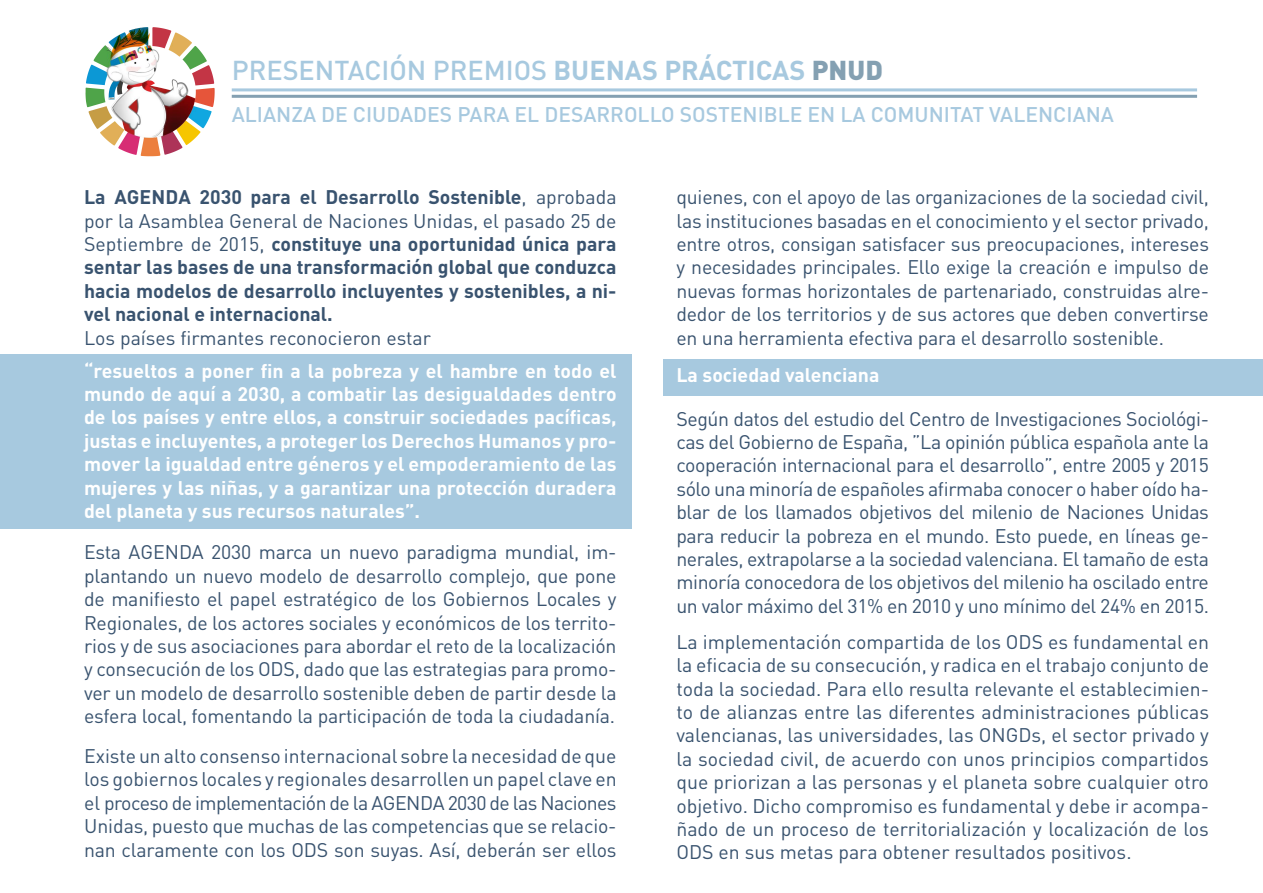
<style>
.page{position:relative;width:1263px;height:893px;background:#fff}
.page>*{position:absolute;margin:0;border:0;box-sizing:border-box;transform-origin:0 0}
.t1{font:500 27px "DIN Pro";color:#a7c9df}
.t2{font:500 21px "DIN Pro";color:#a7c9df}
.t3{font:19.5px/23.4px "DIN Pro";letter-spacing:-.01em;color:#39536f;text-align:justify}
.t4{font:700 19.5px/23.4px "DIN Pro";color:#fff;text-align:justify}
.t5{font:700 19.5px/23.4px "DIN Pro";color:#39536f;text-align:justify}
.s1{font-weight:700}
.s2{font-weight:900;color:#84a0b2}
.s3{font-weight:400}
</style>
<div class="page">
<div style="left:0;top:354px;width:631px;height:174px;background:#a7c9df"></div>
<div style="left:663px;top:359px;width:600px;height:36px;background:#a7c9df"></div>
<img style="left:85px;top:27px;width:130px;height:130px">
<hr style="left:232px;top:88px;width:965px;height:3px;background:#a7c9df">
<hr style="left:232px;top:95px;width:965px;height:3px;background:#84a0b2">
<h1 class="t1" style="left:232px;top:52px;width:653px">PRESENTACIÓN PREMIOS <span class="s1">BUENAS PRÁCTICAS</span> <span class="s2">PNUD</span></h1>
<p class="t2" style="left:232px;top:100px;width:884px">ALIANZA DE CIUDADES PARA EL DESARROLLO SOSTENIBLE EN LA COMUNITAT VALENCIANA</p>
<p class="t5" style="left:84px;top:185px;width:534px">La AGENDA 2030 para el Desarrollo Sostenible<span class="s3">, aprobada por la Asamblea General de Naciones Unidas, el pasado 25 de Septiembre de 2015,</span> constituye una oportunidad única para sentar las bases de una transformación global que conduzca hacia modelos de desarrollo incluyentes y sostenibles, a ni&shy;vel nacional e internacional.</p>
<p class="t3" style="left:84px;top:325px;width:348px">Los países firmantes reconocieron estar</p>
<p class="t4" style="left:84px;top:358px;width:534px">“resueltos a poner fin a la pobreza y el hambre en todo el mundo de aquí a 2030, a combatir las desigualdades dentro de los países y entre ellos, a construir sociedades pacíficas, justas e incluyentes, a proteger los Derechos Humanos y pro&shy;mover la igualdad entre géneros y el empoderamiento de las mujeres y las niñas, y a garantizar una protección duradera del planeta y sus recursos naturales”.</p>
<p class="t3" style="left:84px;top:540px;width:534px">Esta AGENDA 2030 marca un nuevo paradigma mundial, im&shy;plantando un nuevo modelo de desarrollo complejo, que pone de manifiesto el papel estratégico de los Gobiernos Locales y Regionales, de los actores sociales y económicos de los territo&shy;rios y de sus asociaciones para abordar el reto de la localización y consecución de los ODS, dado que las estrategias para promo&shy;ver un modelo de desarrollo sostenible deben de partir desde la esfera local, fomentando la participación de toda la ciudadanía.</p>
<p class="t3" style="left:84px;top:743px;width:534px">Existe un alto consenso internacional sobre la necesidad de que los gobiernos locales y regionales desarrollen un papel clave en el proceso de implementación de la AGENDA 2030 de las Naciones Unidas, puesto que muchas de las competencias que se relacio&shy;nan claramente con los ODS son suyas. Así, deberán ser ellos</p>
<p class="t3" style="left:676px;top:185px;width:534px">quienes, con el apoyo de las organizaciones de la sociedad civil, las instituciones basadas en el conocimiento y el sector privado, entre otros, consigan satisfacer sus preocupaciones, intereses y necesidades principales. Ello exige la creación e impulso de nuevas formas horizontales de partenariado, construidas alre&shy;dedor de los territorios y de sus actores que deben convertirse en una herramienta efectiva para el desarrollo sostenible.</p>
<p class="t4" style="left:676px;top:362px;width:204px">La sociedad valenciana</p>
<p class="t3" style="left:676px;top:406px;width:534px">Según datos del estudio del Centro de Investigaciones Sociológi&shy;cas del Gobierno de España, ”La opinión pública española ante la cooperación internacional para el desarrollo”, entre 2005 y 2015 sólo una minoría de españoles afirmaba conocer o haber oído ha&shy;blar de los llamados objetivos del milenio de Naciones Unidas para reducir la pobreza en el mundo. Esto puede, en líneas ge&shy;nerales, extrapolarse a la sociedad valenciana. El tamaño de esta minoría conocedora de los objetivos del milenio ha oscilado entre un valor máximo del 31% en 2010 y uno mínimo del 24% en 2015.</p>
<p class="t3" style="left:676px;top:629px;width:534px">La implementación compartida de los ODS es fundamental en la eficacia de su consecución, y radica en el trabajo conjunto de toda la sociedad. Para ello resulta relevante el establecimien&shy;to de alianzas entre las diferentes administraciones públicas valencianas, las universidades, las ONGDs, el sector privado y la sociedad civil, de acuerdo con unos principios compartidos que priorizan a las personas y el planeta sobre cualquier otro objetivo. Dicho compromiso es fundamental y debe ir acompa&shy;ñado de un proceso de territorialización y localización de los ODS en sus metas para obtener resultados positivos.</p>
</div>
